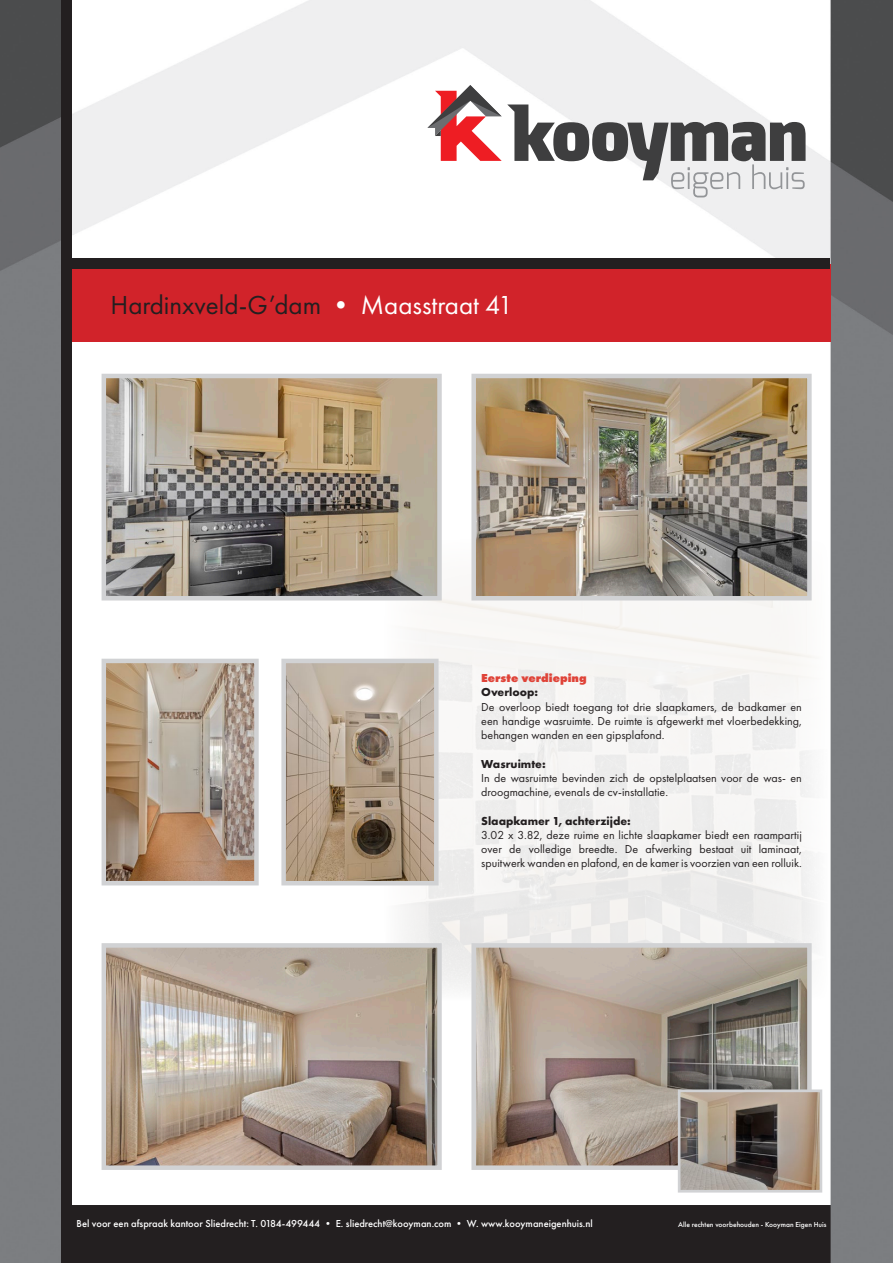
<style>
.page{position:relative;width:893px;height:1263px;background:#fff}
.page>*{position:absolute;margin:0;border:0;box-sizing:border-box;transform-origin:0 0}
.t1{font:27px "Futura PT";color:#231f20}
.t2{font:12px/14.2px "Futura PT";color:#231f20;text-align:justify}
.t3{font:700 12px "Futura PT";color:#231f20}
.t4{font:800 12px "Futura PT";color:#df4338}
.t5{font:500 10.5px "Futura PT";color:#fff}
.t6{font:500 7.5px "Futura PT";color:#fff}
.s1{color:#fff}
</style>
<div class="page">
<img style="left:0;top:0;width:893px;height:1262px">
<div style="left:70px;top:264px;width:761px;height:78px;background:#d1232a"></div>
<div style="left:70px;top:258px;width:760px;height:11px;background:#231f20"></div>
<div style="left:61px;top:0;width:11px;height:1262px;background:#231f20"></div>
<img style="left:384px;top:539px;width:445px;height:462px">
<img style="left:476px;top:379px;width:331px;height:216px">
<div style="left:471px;top:374px;width:341px;height:226px;border:4px solid #d1d2d4"></div>
<img style="left:107px;top:379px;width:330px;height:216px">
<div style="left:102px;top:374px;width:340px;height:226px;border:4px solid #d1d2d4"></div>
<svg style="left:427px;top:85px;width:378px;height:112px"></svg>
<img style="left:107px;top:948px;width:330px;height:217px">
<div style="left:102px;top:943px;width:340px;height:227px;border:4px solid #d1d2d4"></div>
<img style="left:476px;top:948px;width:331px;height:217px">
<div style="left:471px;top:943px;width:341px;height:227px;border:4px solid #d1d2d4"></div>
<img style="left:107px;top:664px;width:147px;height:216px">
<div style="left:102px;top:659px;width:157px;height:226px;border:4px solid #d1d2d4"></div>
<img style="left:682px;top:1093px;width:136px;height:95px">
<div style="left:678px;top:1089px;width:144px;height:103px;border:3px solid #d1d2d4"></div>
<img style="left:286px;top:664px;width:148px;height:216px">
<div style="left:281px;top:659px;width:158px;height:226px;border:4px solid #d1d2d4"></div>
<h1 class="t1" style="left:111px;top:289px;width:404px">Hardinxveld-G’dam <span class="s1">• Maasstraat 41</span></h1>
<p class="t4" style="left:481px;top:670px;width:107px">Eerste verdieping</p>
<p class="t3" style="left:481px;top:685px;width:58px">Overloop:</p>
<p class="t2" style="left:481px;top:699px;width:322px">De overloop biedt toegang tot drie slaapkamers, de badkamer en een handige wasruimte. De ruimte is afgewerkt met vloerbedekking, behangen wanden en een gipsplafond.</p>
<p class="t3" style="left:481px;top:756px;width:66px">Wasruimte:</p>
<p class="t2" style="left:481px;top:771px;width:322px">In de wasruimte bevinden zich de opstelplaatsen voor de was- en droogmachine, evenals de cv-installatie.</p>
<p class="t3" style="left:481px;top:813px;width:151px">Slaapkamer 1, achterzijde:</p>
<p class="t2" style="left:481px;top:828px;width:322px">3.02 x 3.82, deze ruime en lichte slaapkamer biedt een raampartij over de volledige breedte. De afwerking bestaat uit laminaat, spuitwerk wanden en plafond, en de kamer is voorzien van een rolluik.</p>
<p class="t5" style="left:77px;top:1217px;width:518px">Bel voor een afspraak kantoor Sliedrecht: T. 0184-499444 • E. sliedrecht@kooyman.com • W. www.kooymaneigenhuis.nl</p>
<p class="t6" style="left:678px;top:1219px;width:150px">Alle rechten voorbehouden - Kooyman Eigen Huis</p>
</div>
